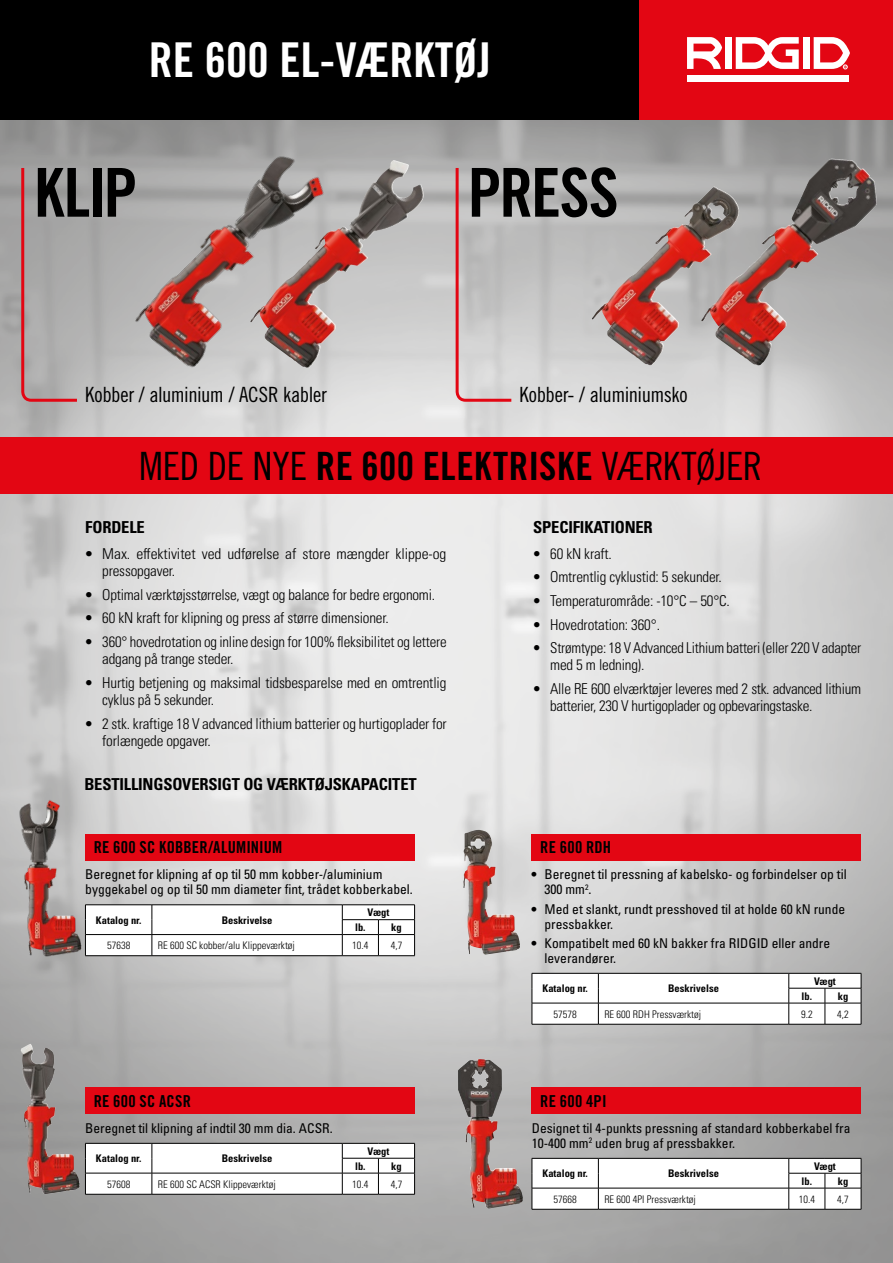
<style>
.page{position:relative;width:893px;height:1263px;background:#fff}
.page>*{position:absolute;margin:0;border:0;box-sizing:border-box;transform-origin:0 0}
.t1{font:67.5px "Trade Gothic LT Pro Bd Cn 20";letter-spacing:-.03em;color:#000}
.t2{font:48px "Trade Gothic LT Pro Bd Cn 20";color:#fff}
.t3{font:39px "Trade Gothic LT Pro Cn 18";letter-spacing:-.01em;color:#000}
.t4{font:21px "Trade Gothic LT Pro Cn 18";letter-spacing:-.025em;color:#000}
.t5{font:16.5px "Univers LTCYR 67 Bold Cond";letter-spacing:-.01em;color:#000}
.t6{font:16.5px "Trade Gothic LT Pro Bd Cn 20";letter-spacing:.015em;color:#000}
.t7{font:15px/17.2px "Univers LTCYR 47 Light Cond";letter-spacing:-.01em;color:#000}
.t8{font:condensed 13.5px/15px "Univers LTCYR 57";color:#000}
.t9{font:10.5px "Univers LTCYR 47 Light Cond";color:#000}
.t10{font:10.5px "Univers LTCYR 67 Bold Cond";color:#000}
.s1{font-family:"Trade Gothic LT Pro Bd Cn 20"}
</style>
<div class="page">
<img style="left:0;top:119px;width:893px;height:1144px">
<div style="left:0;top:0;width:640px;height:119px;background:#000"></div>
<img style="left:709px;top:160px;width:120px;height:147px">
<img style="left:602px;top:187px;width:111px;height:119px">
<img style="left:109px;top:133px;width:254px;height:255px">
<img style="left:311px;top:161px;width:82px;height:97px">
<svg style="left:454px;top:165px;width:60px;height:238px"></svg>
<svg style="left:20px;top:165px;width:60px;height:238px"></svg>
<img style="left:458px;top:1059px;width:21px;height:135px">
<img style="left:463px;top:830px;width:12px;height:111px">
<img style="left:14px;top:794px;width:71px;height:170px">
<img style="left:21px;top:1044px;width:12px;height:85px">
<div style="left:0;top:437px;width:893px;height:57px;background:#e30613"></div>
<div style="left:640px;top:0;width:253px;height:119px;background:#e30613"></div>
<div style="left:687px;top:75px;width:162px;height:7px;background:#fff"></div>
<div style="left:725px;top:37px;width:6px;height:32px;background:#fff"></div>
<div style="left:803px;top:37px;width:6px;height:32px;background:#fff"></div>
<svg style="left:687px;top:37px;width:35px;height:32px"></svg>
<svg style="left:736px;top:37px;width:63px;height:32px"></svg>
<svg style="left:814px;top:37px;width:36px;height:32px"></svg>
<div style="left:85px;top:834px;width:330px;height:26px;background:#e30613"></div>
<hr style="left:85px;top:904px;width:67px;height:1px;background:#000">
<hr style="left:152px;top:904px;width:190px;height:1px;background:#000">
<hr style="left:342px;top:904px;width:36px;height:1px;background:#000">
<hr style="left:378px;top:904px;width:37px;height:1px;background:#000">
<svg style="left:85px;top:905px;width:330px;height:51px"></svg>
<div style="left:532px;top:834px;width:329px;height:26px;background:#e30613"></div>
<hr style="left:532px;top:1024px;width:66px;height:1px;background:#000">
<hr style="left:598px;top:1024px;width:191px;height:1px;background:#000">
<hr style="left:789px;top:1024px;width:36px;height:1px;background:#000">
<hr style="left:825px;top:1024px;width:36px;height:1px;background:#000">
<svg style="left:532px;top:973px;width:330px;height:51px"></svg>
<div style="left:85px;top:1087px;width:330px;height:27px;background:#e30613"></div>
<hr style="left:85px;top:1194px;width:67px;height:1px;background:#000">
<hr style="left:152px;top:1194px;width:190px;height:1px;background:#000">
<hr style="left:342px;top:1194px;width:36px;height:1px;background:#000">
<hr style="left:378px;top:1194px;width:37px;height:1px;background:#000">
<svg style="left:85px;top:1143px;width:330px;height:51px"></svg>
<div style="left:532px;top:1087px;width:329px;height:27px;background:#e30613"></div>
<hr style="left:532px;top:1209px;width:66px;height:1px;background:#000">
<hr style="left:598px;top:1209px;width:191px;height:1px;background:#000">
<hr style="left:789px;top:1209px;width:36px;height:1px;background:#000">
<hr style="left:825px;top:1209px;width:36px;height:1px;background:#000">
<svg style="left:532px;top:1158px;width:330px;height:51px"></svg>
<h2 class="t2" style="left:149px;top:31px;width:344px">RE 600 EL-VÆRKTØJ</h2>
<h1 class="t1" style="left:34px;top:152px;width:105px">KLIP</h1>
<h1 class="t1" style="left:468px;top:152px;width:152px">PRESS</h1>
<h3 class="t4" style="left:85px;top:382px;width:243px">Kobber / aluminium / ACSR kabler</h3>
<h3 class="t4" style="left:520px;top:382px;width:170px">Kobber- / aluminiumsko</h3>
<h3 class="t3" style="left:139px;top:443px;width:625px">MED DE NYE <span class="s1">RE 600 ELEKTRISKE</span> VÆRKTØJER</h3>
<p class="t5" style="left:85px;top:517px;width:61px">FORDELE</p>
<p class="t7" style="left:102px;top:544px;width:346px;text-indent:-17px">• Max. effektivitet ved udførelse af store mængder klippe-og pressopgaver.</p>
<p class="t7" style="left:85px;top:585px;width:351px">• Optimal værktøjsstørrelse, vægt og balance for bedre ergonomi.</p>
<p class="t7" style="left:85px;top:608px;width:305px">• 60 kN kraft for klipning og press af større dimensioner.</p>
<p class="t7" style="left:102px;top:632px;width:346px;text-indent:-17px">• 360° hovedrotation og inline design for 100% fleksibilitet og lettere adgang på trange steder.</p>
<p class="t7" style="left:102px;top:673px;width:346px;text-indent:-17px">• Hurtig betjening og maksimal tidsbesparelse med en omtrentlig cyklus på 5 sekunder.</p>
<p class="t7" style="left:102px;top:714px;width:346px;text-indent:-17px">• 2 stk. kraftige 18 V advanced lithium batterier og hurtigoplader for forlængede opgaver.</p>
<p class="t5" style="left:84px;top:774px;width:334px">BESTILLINGSOVERSIGT OG VÆRKTØJSKAPACITET</p>
<p class="t6" style="left:94px;top:837px;width:190px">RE 600 SC KOBBER/ALUMINIUM</p>
<p class="t8" style="left:85px;top:867px;width:329px">Beregnet for klipning af op til 50 mm kobber-/aluminium byggekabel og op til 50 mm diameter fint, trådet kobberkabel.</p>
<p class="t10" style="left:96px;top:914px;width:47px">Katalog nr.</p>
<p class="t10" style="left:222px;top:914px;width:52px">Beskrivelse</p>
<p class="t10" style="left:368px;top:906px;width:23px">Vægt</p>
<p class="t10" style="left:355px;top:921px;width:12px">lb.</p>
<p class="t10" style="left:391px;top:921px;width:12px">kg</p>
<p class="t9" style="left:107px;top:938px;width:25px">57638</p>
<p class="t9" style="left:158px;top:938px;width:139px">RE 600 SC kobber/alu Klippeværktøj</p>
<p class="t9" style="left:352px;top:938px;width:18px">10.4</p>
<p class="t9" style="left:391px;top:938px;width:13px">4,7</p>
<p class="t6" style="left:94px;top:1091px;width:99px">RE 600 SC ACSR</p>
<p class="t8" style="left:85px;top:1120px;width:249px">Beregnet til klipning af indtil 30 mm dia. ACSR.</p>
<p class="t10" style="left:96px;top:1152px;width:47px">Katalog nr.</p>
<p class="t10" style="left:222px;top:1152px;width:52px">Beskrivelse</p>
<p class="t10" style="left:368px;top:1145px;width:23px">Vægt</p>
<p class="t10" style="left:355px;top:1160px;width:12px">lb.</p>
<p class="t10" style="left:391px;top:1160px;width:12px">kg</p>
<p class="t9" style="left:107px;top:1177px;width:25px">57608</p>
<p class="t9" style="left:158px;top:1177px;width:119px">RE 600 SC ACSR Klippeværktøj</p>
<p class="t9" style="left:352px;top:1177px;width:18px">10.4</p>
<p class="t9" style="left:391px;top:1177px;width:13px">4,7</p>
<p class="t5" style="left:533px;top:517px;width:121px">SPECIFIKATIONER</p>
<p class="t7" style="left:533px;top:544px;width:80px">• 60 kN kraft.</p>
<p class="t7" style="left:533px;top:567px;width:190px">• Omtrentlig cyklustid: 5 sekunder.</p>
<p class="t7" style="left:533px;top:591px;width:198px">• Temperaturområde: -10°C – 50°C.</p>
<p class="t7" style="left:533px;top:615px;width:128px">• Hovedrotation: 360°.</p>
<p class="t7" style="left:550px;top:638px;width:313px;text-indent:-17px">• Strømtype: 18 V Advanced Lithium batteri (eller 220 V adapter med 5 m ledning).</p>
<p class="t7" style="left:550px;top:679px;width:312px;text-indent:-17px">• Alle RE 600 elværktøjer leveres med 2 stk. advanced lithium batterier, 230 V hurtigoplader og opbevaringstaske.</p>
<p class="t6" style="left:540px;top:837px;width:72px">RE 600 RDH</p>
<p class="t8" style="left:544px;top:867px;width:304px;text-indent:-13px">• Beregnet til pressning af kabelsko- og forbindelser op til<br>300 mm<sup>2</sup>.</p>
<p class="t8" style="left:544px;top:901px;width:302px;text-indent:-13px">• Med et slankt, rundt presshoved til at holde 60 kN runde pressbakker.</p>
<p class="t8" style="left:544px;top:935px;width:287px;text-indent:-13px">• Kompatibelt med 60 kN bakker fra RIDGID eller andre leverandører.</p>
<p class="t10" style="left:542px;top:982px;width:47px">Katalog nr.</p>
<p class="t10" style="left:668px;top:982px;width:52px">Beskrivelse</p>
<p class="t10" style="left:814px;top:975px;width:23px">Vægt</p>
<p class="t10" style="left:802px;top:990px;width:12px">lb.</p>
<p class="t10" style="left:838px;top:990px;width:12px">kg</p>
<p class="t9" style="left:553px;top:1007px;width:25px">57578</p>
<p class="t9" style="left:604px;top:1007px;width:98px">RE 600 RDH Pressværktøj</p>
<p class="t9" style="left:801px;top:1007px;width:13px">9.2</p>
<p class="t9" style="left:837px;top:1007px;width:13px">4,2</p>
<p class="t6" style="left:540px;top:1091px;width:68px">RE 600 4PI</p>
<p class="t8" style="left:532px;top:1120px;width:320px">Designet til 4-punkts pressning af standard kobberkabel fra<br>10-400 mm<sup>2</sup> uden brug af pressbakker.</p>
<p class="t10" style="left:542px;top:1167px;width:47px">Katalog nr.</p>
<p class="t10" style="left:668px;top:1167px;width:52px">Beskrivelse</p>
<p class="t10" style="left:814px;top:1160px;width:23px">Vægt</p>
<p class="t10" style="left:802px;top:1175px;width:12px">lb.</p>
<p class="t10" style="left:838px;top:1175px;width:12px">kg</p>
<p class="t9" style="left:553px;top:1192px;width:25px">57668</p>
<p class="t9" style="left:604px;top:1192px;width:93px">RE 600 4PI Pressværktøj</p>
<p class="t9" style="left:799px;top:1192px;width:18px">10.4</p>
<p class="t9" style="left:837px;top:1192px;width:13px">4,7</p>
</div>
